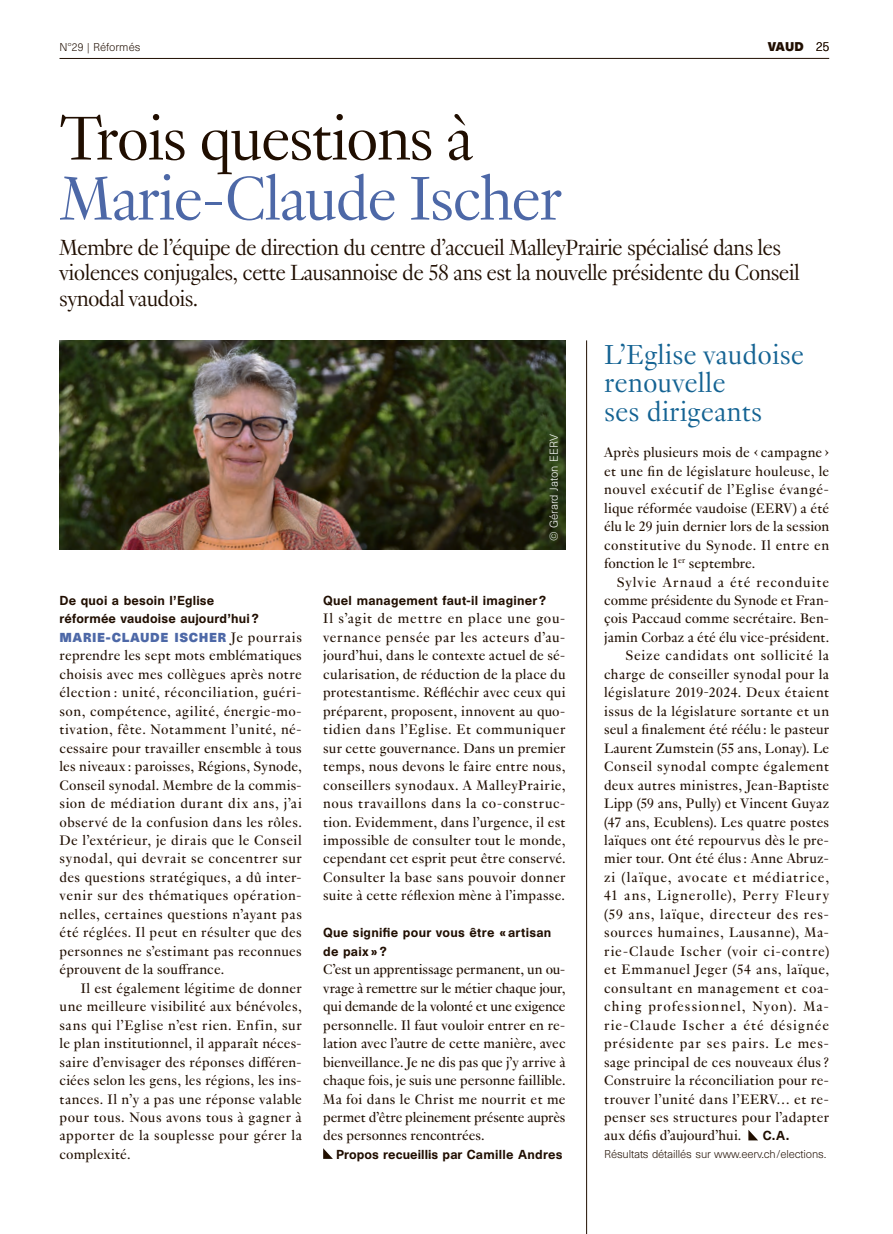
<style>
.page{position:relative;width:893px;height:1234px;background:#fff}
.page>*{position:absolute;margin:0;border:0;box-sizing:border-box;transform-origin:0 0}
.REF_Titres_indd{font:300 67.5px "Genath";letter-spacing:-.03em;color:#4d68a7}
.REF_Titres_indd-2{font:300 67.5px "Genath";letter-spacing:-.03em;color:#200e00}
.REF_Titres_indd-3{font:300 30px/28.5px "Genath";color:#146393}
.REF_Chapeaux_indd{font:300 24px/25.5px "Genath";letter-spacing:-.03em;color:#200e00}
.REF_Texte_indd{font:15px/18.5px "Genath";letter-spacing:.015em;color:#200e00;text-align:justify}
.REF_Texte_indd-2{font:500 12px/18.5px "Unica SB";letter-spacing:.02em;color:#200e00}
.REF_Texte_indd-3{font:700 12px "Unica SB";letter-spacing:.045em;color:#4d68a7}
.t1{font:700 11.7px "Unica SB";color:#200e00}
.REF_legendes_copyrig{font:300 10.5px "Unica SB";letter-spacing:-.01em;color:#200e00}
.REF_legendes_copyrig-2{font:300 10.5px "Unica SB";color:#fff}
.s1{font-weight:300;font-size:12px}
.s2{font-family:"Genath";font-weight:400;font-size:15px;color:#200e00}
</style>
<div class="page">
<svg style="left:323px;top:1148px;width:9px;height:10px"></svg>
<img style="left:59px;top:340px;width:507px;height:209px">
<svg style="left:748px;top:1130px;width:10px;height:10px"></svg>
<hr style="left:586px;top:340px;width:1px;height:893px;background:#200e00">
<hr style="left:60px;top:58px;width:769px;height:1px;background:#200e00">
<p class="REF_legendes_copyrig" style="left:60px;top:41px;width:82px">N°29 | Réformés</p>
<p class="t1" style="left:768px;top:39px;width:63px">VAUD <span class="s1">25</span></p>
<p class="REF_Titres_indd-2" style="left:60px;top:91px;width:415px">Trois questions à</p>
<p class="REF_Titres_indd" style="left:60px;top:151px;width:505px">Marie-Claude Ischer</p>
<p class="REF_Chapeaux_indd" style="left:59px;top:232px;width:742px">Membre de l’équipe de direction du centre d’accueil MalleyPrairie spécialisé dans les violences conjugales, cette Lausannoise de 58 ans est la nouvelle présidente du Conseil synodal vaudois.</p>
<p class="REF_legendes_copyrig-2" style="left:548px;top:541px;width:108px;rotate:-90deg">© Gérard Jaton EERV</p>
<p class="REF_Texte_indd-2" style="left:60px;top:592px;width:156px">De quoi a besoin l’Eglise</p>
<p class="REF_Texte_indd-2" style="left:60px;top:610px;width:201px">réformée vaudoise aujourd’hui?</p>
<p class="REF_Texte_indd-3" style="left:60px;top:629px;width:244px">MARIE-CLAUDE ISCHER <span class="s2">Je pourrais</span></p>
<p class="REF_Texte_indd" style="left:60px;top:645px;width:244px">reprendre les sept mots emblématiques choisis avec mes collègues après notre élection : unité, réconciliation, guéri&shy;son, compétence, agilité, énergie-mo&shy;tivation, fête. Notamment l’unité, né&shy;cessaire pour travailler ensemble à tous les niveaux : paroisses, Régions, Synode, Conseil synodal. Membre de la commis&shy;sion de médiation durant dix ans, j’ai observé de la confusion dans les rôles.<br>De l’extérieur, je dirais que le Conseil synodal, qui devrait se concentrer sur des questions stratégiques, a dû inter&shy;venir sur des thématiques opération&shy;nelles, certaines questions n’ayant pas été réglées. Il peut en résulter que des personnes ne s’estimant pas reconnues éprouvent de la souffrance.</p>
<p class="REF_Texte_indd" style="left:60px;top:977px;width:244px;text-indent:21px">Il est également légitime de donner une meilleure visibilité aux bénévoles, sans qui l’Eglise n’est rien. Enfin, sur le plan institutionnel, il apparaît néces&shy;saire d’envisager des réponses différen&shy;ciées selon les gens, les régions, les ins&shy;tances. Il n’y a pas une réponse valable pour tous. Nous avons tous à gagner à apporter de la souplesse pour gérer la complexité.</p>
<p class="REF_Texte_indd-2" style="left:323px;top:592px;width:225px">Quel management faut-il imaginer?</p>
<p class="REF_Texte_indd" style="left:323px;top:608px;width:244px">Il s’agit de mettre en place une gou&shy;vernance pensée par les acteurs d’au&shy;jourd’hui, dans le contexte actuel de sé&shy;cularisation, de réduction de la place du protestantisme. Réfléchir avec ceux qui préparent, proposent, innovent au quo&shy;tidien dans l’Eglise. Et communiquer sur cette gouvernance. Dans un premier temps, nous devons le faire entre nous, conseillers synodaux. A MalleyPrairie, nous travaillons dans la co-construc&shy;tion. Evidemment, dans l’urgence, il est impossible de consulter tout le monde, cependant cet esprit peut être conservé.<br>Consulter la base sans pouvoir donner suite à cette réflexion mène à l’impasse.</p>
<p class="REF_Texte_indd-2" style="left:323px;top:924px;width:230px">Que signifie pour vous être «artisan de paix»?</p>
<p class="REF_Texte_indd" style="left:323px;top:958px;width:244px">C’est un apprentissage permanent, un ou&shy;vrage à remettre sur le métier chaque jour, qui demande de la volonté et une exigence personnelle. Il faut vouloir entrer en re&shy;lation avec l’autre de cette manière, avec bienveillance. Je ne dis pas que j’y arrive à chaque fois, je suis une personne faillible.<br>Ma foi dans le Christ me nourrit et me permet d’être pleinement présente auprès des personnes rencontrées.</p>
<p class="REF_Texte_indd-2" style="left:336px;top:1145px;width:228px">Propos recueillis par Camille Andres</p>
<p class="REF_Titres_indd-3" style="left:604px;top:337px;width:201px">L’Eglise vaudoise renouvelle</p>
<p class="REF_Titres_indd-3" style="left:604px;top:394px;width:160px">ses dirigeants</p>
<p class="REF_Texte_indd" style="left:604px;top:442px;width:227px">Après plusieurs mois de ‹ campagne › et une fin de législature houleuse, le nouvel exécutif de l’Eglise évangé&shy;lique réformée vaudoise (EERV) a été élu le 29 juin dernier lors de la session constitutive du Synode. Il entre en fonction le 1<sup>er</sup> septembre.</p>
<p class="REF_Texte_indd" style="left:604px;top:571px;width:227px;text-indent:13px">Sylvie Arnaud a été reconduite comme présidente du Synode et Fran&shy;çois Paccaud comme secrétaire. Ben&shy;jamin Corbaz a été élu vice-président.</p>
<p class="REF_Texte_indd" style="left:604px;top:645px;width:227px;text-indent:21px">Seize candidats ont sollicité la charge de conseiller synodal pour la législature 2019-2024. Deux étaient issus de la législature sortante et un seul a finalement été réélu : le pasteur Laurent Zumstein (55 ans, Lonay). Le Conseil synodal compte également deux autres ministres, Jean-Baptiste Lipp (59 ans, Pully) et Vincent Guyaz (47 ans, Ecublens). Les quatre postes laïques ont été repourvus dès le pre&shy;mier tour. Ont été élus : Anne Abruz&shy;zi (laïque, avocate et médiatrice, 41 ans, Lignerolle), Perry Fleury (59 ans, laïque, directeur des res&shy;sources humaines, Lausanne), Ma&shy;rie-Claude Ischer (voir ci-contre) et Emmanuel Jeger (54 ans, laïque, consultant en management et coa&shy;ching professionnel, Nyon). Ma&shy;rie-Claude Ischer a été désignée présidente par ses pairs. Le mes&shy;sage principal de ces nouveaux élus ?<br>Construire la réconciliation pour re&shy;trouver l’unité dans l’EERV… et re&shy;penser ses structures pour l’adapter aux défis d’aujourd’hui.</p>
<p class="REF_Texte_indd-2" style="left:763px;top:1127px;width:28px">C.A.</p>
<p class="REF_legendes_copyrig" style="left:604px;top:1147px;width:224px">Résultats détaillés sur www.eerv.ch/elections.</p>
</div>
